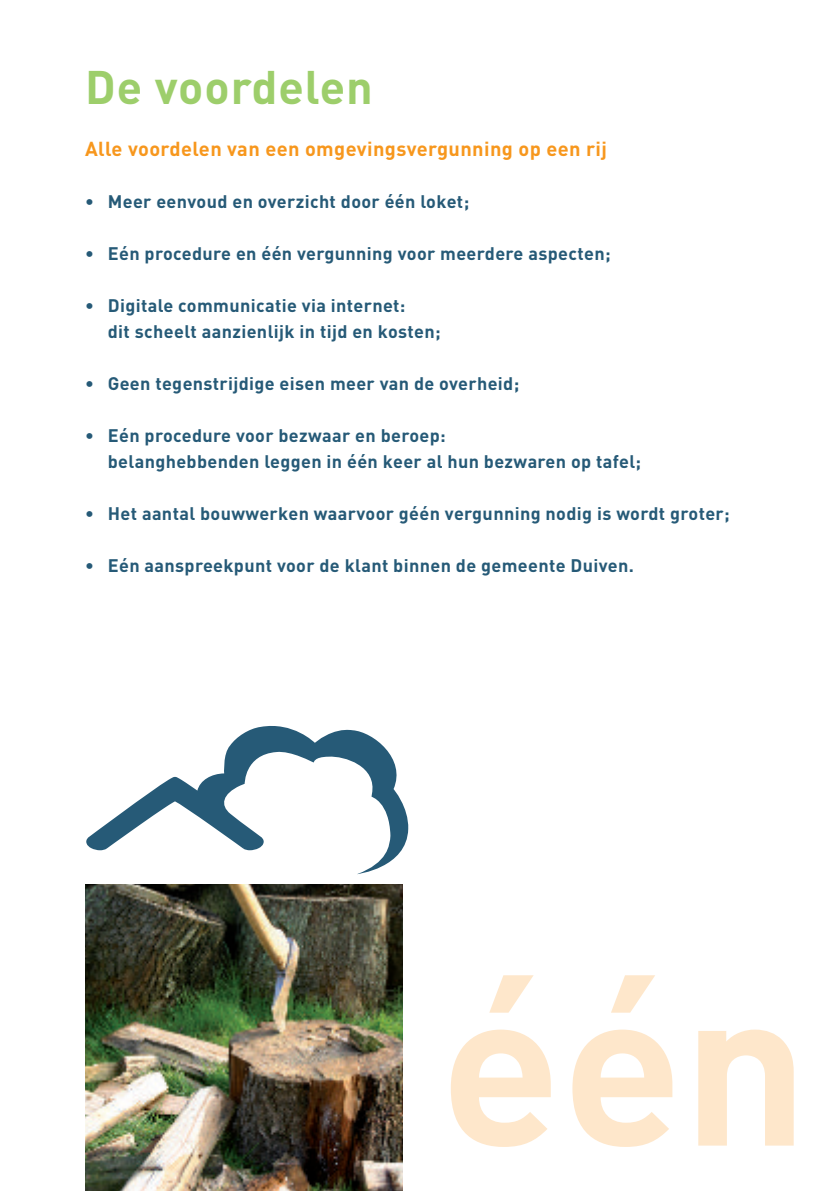
<style>
.page{position:relative;width:840px;height:1191px;background:#fff}
.page>*{position:absolute;margin:0;border:0;box-sizing:border-box;transform-origin:0 0}
.t1{font:700 220px "DIN Pro";color:#fee7cb}
.t2{font:700 46.4px "DIN Pro";letter-spacing:.02em;color:#9dce6b}
.t3{font:700 20px "DIN Pro";letter-spacing:.02em;color:#f7971d}
.t4{font:700 18px/26px "DIN Pro";letter-spacing:.02em;color:#265a77}
</style>
<div class="page">
<img style="left:85px;top:726px;width:324px;height:465px">
<p class="t2" style="left:85px;top:71px;width:289px">De voordelen</p>
<p class="t3" style="left:85px;top:142px;width:523px">Alle voordelen van een omgevingsvergunning op een rij</p>
<p class="t4" style="left:85px;top:190px;width:385px">• Meer eenvoud en overzicht door één loket;</p>
<p class="t4" style="left:85px;top:242px;width:526px">• Eén procedure en één vergunning voor meerdere aspecten;</p>
<p class="t4" style="left:108px;top:294px;width:334px;text-indent:-23px">• Digitale communicatie via internet:<br>dit scheelt aanzienlijk in tijd en kosten;</p>
<p class="t4" style="left:85px;top:372px;width:435px">• Geen tegenstrijdige eisen meer van de overheid;</p>
<p class="t4" style="left:108px;top:424px;width:534px;text-indent:-23px">• Eén procedure voor bezwaar en beroep:<br>belanghebbenden leggen in één keer al hun bezwaren op tafel;</p>
<p class="t4" style="left:85px;top:502px;width:645px">• Het aantal bouwwerken waarvoor géén vergunning nodig is wordt groter;</p>
<p class="t4" style="left:85px;top:554px;width:550px">• Eén aanspreekpunt voor de klant binnen de gemeente Duiven.</p>
<p class="t1" style="left:440px;top:987px;width:369px">één</p>
</div>
